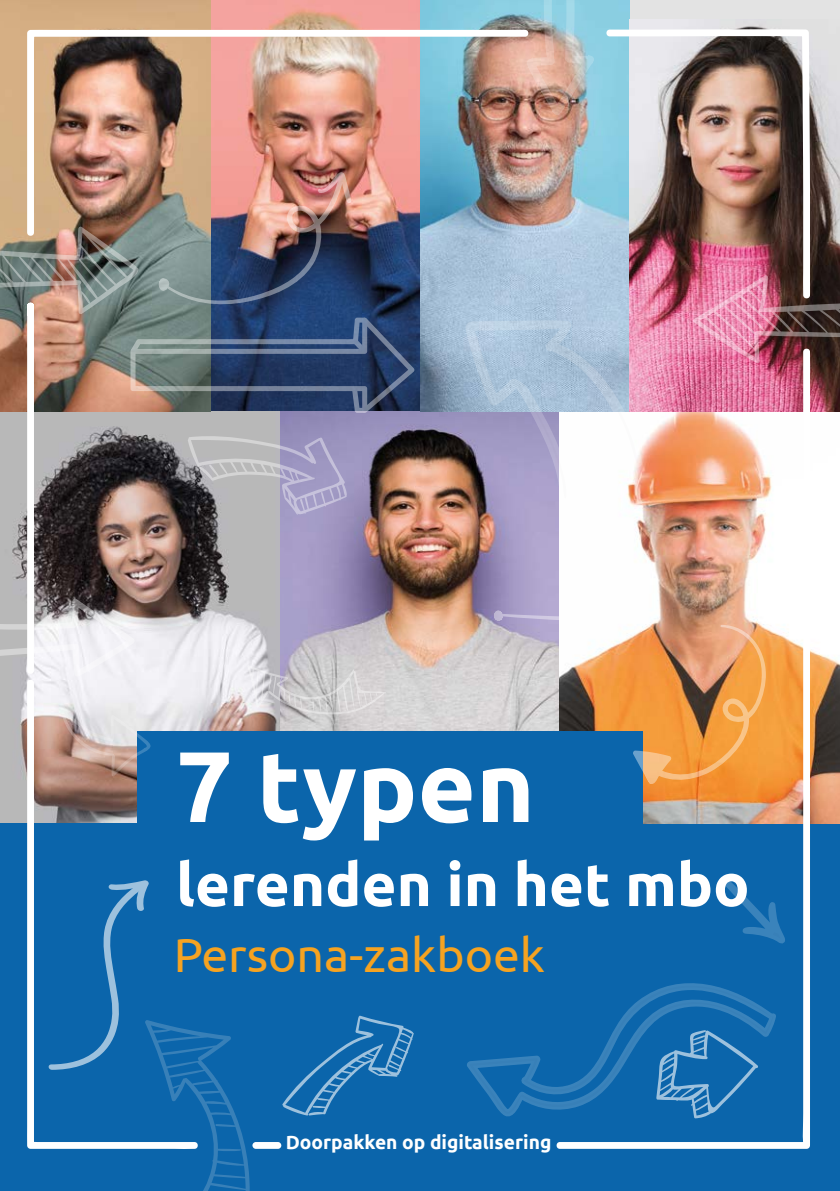
<style>
.page{position:relative;width:840px;height:1191px;background:#fff}
.page>*{position:absolute;margin:0;border:0;box-sizing:border-box;transform-origin:0 0}
.t1{font:700 100px "Ubuntu";color:#fff}
.t2{font:700 60px "Ubuntu";color:#fff}
.t3{font:48px "Ubuntu";color:#f6a321}
.t4{font:700 19.2px "Ubuntu";color:#fff}
</style>
<div class="page">
<div style="left:0;top:0;width:839px;height:1191px;background:#0b65ab"></div>
<img style="left:210px;top:0;width:419px;height:411px">
<img style="left:414px;top:411px;width:141px;height:320px">
<div style="left:0;top:0;width:210px;height:411px;background:#d3af83"></div>
<svg style="left:809px;top:412px;width:30px;height:411px"></svg>
<div style="left:629px;top:0;width:210px;height:411px;background:#e3e3e3"></div>
<img style="left:629px;top:24px;width:210px;height:387px">
<img style="left:526px;top:0;width:97px;height:115px">
<svg style="left:465px;top:320px;width:176px;height:183px"></svg>
<svg style="left:493px;top:607px;width:62px;height:124px"></svg>
<img style="left:692px;top:151px;width:147px;height:212px">
<svg style="left:467px;top:1055px;width:88px;height:61px"></svg>
<svg style="left:282px;top:1015px;width:131px;height:100px"></svg>
<svg style="left:199px;top:1032px;width:51px;height:159px"></svg>
<img style="left:605px;top:29px;width:204px;height:270px">
<img style="left:555px;top:347px;width:254px;height:801px">
<div style="left:252px;top:1142px;width:29px;height:6px;background:#fff;border-radius:3px"></div>
<svg style="left:27px;top:776px;width:172px;height:373px"></svg>
<img style="left:0;top:237px;width:414px;height:539px">
<img style="left:27px;top:30px;width:502px;height:207px">
<h1 class="t1" style="left:176px;top:725px;width:360px">7 typen</h1>
<h2 class="t2" style="left:176px;top:848px;width:574px">lerenden in het mbo</h2>
<h3 class="t3" style="left:173px;top:926px;width:372px">Persona-zakboek</h3>
<p class="t4" style="left:285px;top:1130px;width:267px">Doorpakken op digitalisering</p>
</div>
